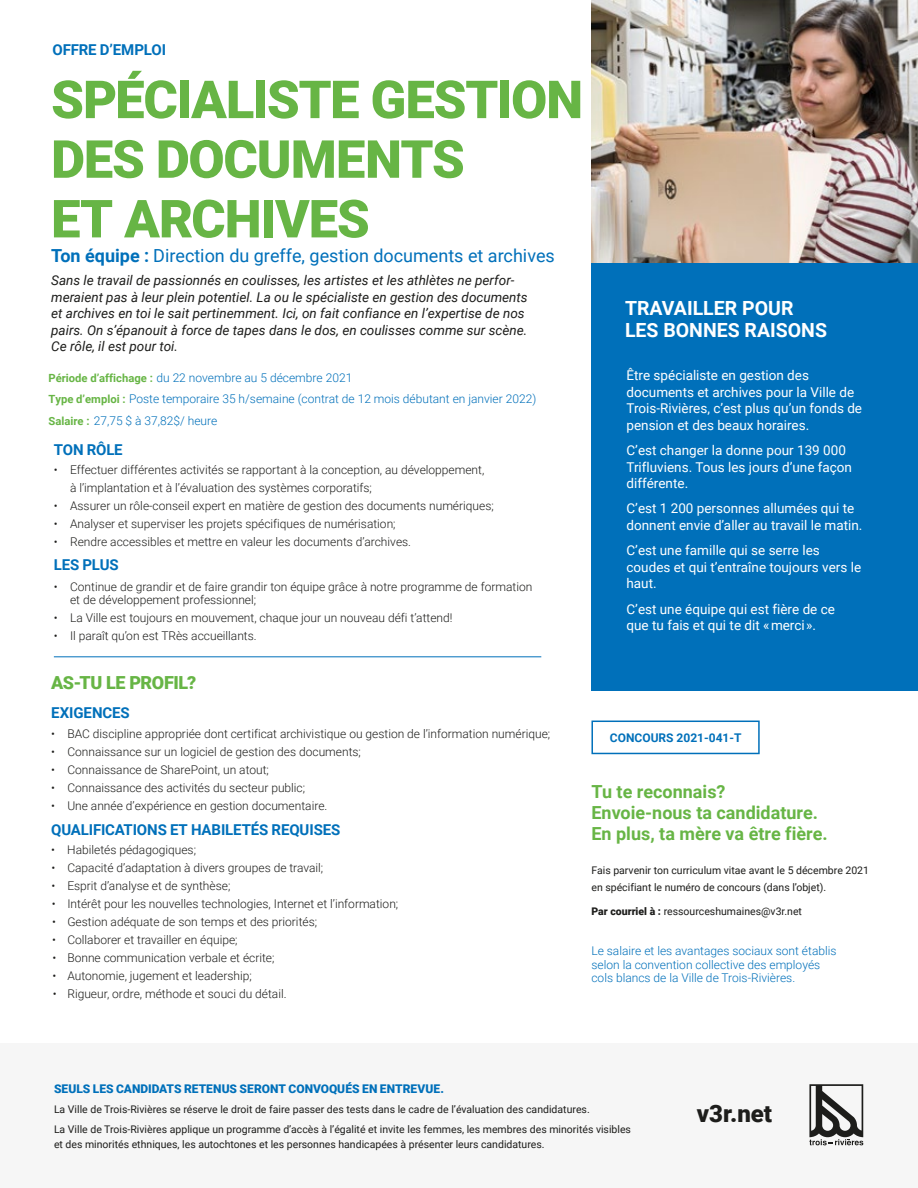
<style>
.page{position:relative;width:918px;height:1188px;background:#fff}
.page>*{position:absolute;margin:0;border:0;box-sizing:border-box;transform-origin:0 0}
.t1{font:900 52.5px/59.7px "Roboto";letter-spacing:-.025em;color:#67b545}
.t2{font:900 24px "Roboto";color:#1d1d1b}
.t3{font:700 19.5px/22.5px "Roboto";color:#fff}
.t4{font:700 18px/21px "Roboto";color:#67b545}
.t5{font:18px "Roboto";color:#0070ba}
.t6{font:900 18px "Roboto";letter-spacing:-.02em;color:#67b545}
.t7{font:700 15px "Roboto";letter-spacing:-.01em;color:#0070ba}
.t8{font:13.5px/16.5px "Roboto";color:#fff}
.t9{font:italic 13.5px/16.5px "Roboto";color:#1d1d1b}
.t10{font:300 12px/13.5px "Roboto";color:#1d1d1b}
.t11{font:300 12px/13.5px "Roboto";color:#0070ba}
.t12{font:900 12px "Roboto";color:#0070ba}
.t13{font:700 12px "Roboto";color:#0070ba}
.t14{font:10.5px/16.5px "Roboto";color:#1d1d1b}
.s1{font-weight:700}
.s2{font-weight:700;font-size:11.25px;color:#67b545}
.s3{font-weight:900}
</style>
<div class="page">
<div style="left:591px;top:263px;width:327px;height:428px;background:#0070ba"></div>
<hr style="left:54px;top:657px;width:487px;height:1px;background:#0070ba">
<img style="left:591px;top:0;width:327px;height:263px">
<svg style="left:591px;top:721px;width:169px;height:33px"></svg>
<div style="left:0;top:1043px;width:918px;height:144px;background:#f6f6f6"></div>
<svg style="left:809px;top:1084px;width:54px;height:61px"></svg>
<p class="t7" style="left:52px;top:39px;width:115px">OFFRE D’EMPLOI</p>
<h1 class="t1" style="left:51px;top:68px;width:533px">SPÉCIALISTE GESTION<br>DES DOCUMENTS<br>ET ARCHIVES</h1>
<h3 class="t5" style="left:51px;top:243px;width:505px"><span class="s1">Ton équipe :</span> Direction du greffe, gestion documents et archives</h3>
<p class="t9" style="left:51px;top:271px;width:478px">Sans le travail de passionnés en coulisses, les artistes et les athlètes ne perfor&shy;meraient pas à leur plein potentiel. La ou le spécialiste en gestion des documents et archives en toi le sait pertinemment. Ici, on fait confiance en l’expertise de nos pairs. On s’épanouit à force de tapes dans le dos, en coulisses comme sur scène.<br>Ce rôle, il est pour toi.</p>
<p class="t11" style="left:48px;top:367px;width:489px;line-height:21px"><span class="s2">Période d’affichage :</span> du 22 novembre au 5 décembre 2021<br><span class="s2">Type d’emploi :</span> Poste temporaire 35 h/semaine (contrat de 12 mois débutant en janvier 2022)</p>
<p class="t7" style="left:54px;top:439px;width:70px">TON RÔLE</p>
<p class="t10" style="left:70px;top:461px;width:416px;line-height:18px;text-indent:-16px">• Effectuer différentes activités se rapportant à la conception, au développement, à l’implantation et à l’évaluation des systèmes corporatifs;</p>
<p class="t10" style="left:54px;top:499px;width:441px">• Assurer un rôle-conseil expert en matière de gestion des documents numériques;</p>
<p class="t10" style="left:54px;top:517px;width:343px">• Analyser et superviser les projets spécifiques de numérisation;</p>
<p class="t10" style="left:54px;top:535px;width:359px">• Rendre accessibles et mettre en valeur les documents d’archives.</p>
<p class="t11" style="left:48px;top:414px;width:170px"><span class="s2">Salaire :</span> 27,75 $ à 37,82$/ heure</p>
<p class="t7" style="left:54px;top:554px;width:66px">LES PLUS</p>
<p class="t10" style="left:70px;top:579px;width:464px;text-indent:-16px">• Continue de grandir et de faire grandir ton équipe grâce à notre programme de formation et de développement professionnel;</p>
<p class="t10" style="left:54px;top:611px;width:400px">• La Ville est toujours en mouvement, chaque jour un nouveau défi t’attend!</p>
<p class="t10" style="left:54px;top:629px;width:204px">• Il paraît qu’on est TRès accueillants.</p>
<h3 class="t6" style="left:51px;top:670px;width:147px">AS-TU LE PROFIL?</h3>
<p class="t7" style="left:51px;top:702px;width:80px">EXIGENCES</p>
<p class="t10" style="left:51px;top:727px;width:501px">• BAC discipline appropriée dont certificat archivistique ou gestion de l’information numérique;</p>
<p class="t10" style="left:51px;top:745px;width:311px">• Connaissance sur un logiciel de gestion des documents;</p>
<p class="t10" style="left:51px;top:763px;width:219px">• Connaissance de SharePoint, un atout;</p>
<p class="t10" style="left:51px;top:781px;width:255px">• Connaissance des activités du secteur public;</p>
<p class="t10" style="left:51px;top:799px;width:278px">• Une année d’expérience en gestion documentaire.</p>
<p class="t7" style="left:51px;top:820px;width:291px">QUALIFICATIONS ET HABILETÉS REQUISES</p>
<p class="t10" style="left:51px;top:843px;width:146px">• Habiletés pédagogiques;</p>
<p class="t10" style="left:51px;top:861px;width:273px">• Capacité d’adaptation à divers groupes de travail;</p>
<p class="t10" style="left:52px;top:879px;width:180px">• Esprit d’analyse et de synthèse;</p>
<p class="t10" style="left:52px;top:897px;width:348px">• Intérêt pour les nouvelles technologies, Internet et l’information;</p>
<p class="t10" style="left:52px;top:915px;width:267px">• Gestion adéquate de son temps et des priorités;</p>
<p class="t10" style="left:52px;top:933px;width:187px">• Collaborer et travailler en équipe;</p>
<p class="t10" style="left:52px;top:951px;width:224px">• Bonne communication verbale et écrite;</p>
<p class="t10" style="left:53px;top:969px;width:201px">• Autonomie, jugement et leadership;</p>
<p class="t10" style="left:53px;top:987px;width:235px">• Rigueur, ordre, méthode et souci du détail.</p>
<h3 class="t3" style="left:625px;top:296px;width:204px">TRAVAILLER POUR<br>LES BONNES RAISONS</h3>
<p class="t8" style="left:627px;top:366px;width:237px">Être spécialiste en gestion des documents et archives pour la Ville de Trois-Rivières, c’est plus qu’un fonds de pension et des beaux horaires.</p>
<p class="t8" style="left:627px;top:441px;width:227px">C’est changer la donne pour 139 000<br>Trifluviens. Tous les jours d’une façon différente.</p>
<p class="t8" style="left:627px;top:500px;width:237px">C’est 1 200 personnes allumées qui te donnent envie d’aller au travail le matin.</p>
<p class="t8" style="left:627px;top:542px;width:236px">C’est une famille qui se serre les coudes et qui t’entraîne toujours vers le haut.</p>
<p class="t8" style="left:627px;top:600px;width:210px">C’est une équipe qui est fière de ce que tu fais et qui te dit « merci ».</p>
<p class="t13" style="left:610px;top:730px;width:133px">CONCOURS 2021-041-T</p>
<h3 class="t4" style="left:591px;top:780px;width:238px">Tu te reconnais?<br>Envoie-nous ta candidature.<br>En plus, ta mère va être fière.</h3>
<p class="t14" style="left:591px;top:862px;width:279px">Fais parvenir ton curriculum vitae avant le 5 décembre 2021 en spécifiant le numéro de concours (dans l’objet).</p>
<p class="t14" style="left:591px;top:903px;width:212px"><span class="s3">Par courriel à :</span> ressourceshumaines@v3r.net</p>
<p class="t11" style="left:591px;top:944px;width:247px">Le salaire et les avantages sociaux sont établis selon la convention collective des employés cols blancs de la Ville de Trois-Rivières.</p>
<p class="t12" style="left:54px;top:1081px;width:392px">SEULS LES CANDIDATS RETENUS SERONT CONVOQUÉS EN ENTREVUE.</p>
<p class="t14" style="left:54px;top:1100px;width:579px;line-height:19.5px">La Ville de Trois-Rivières se réserve le droit de faire passer des tests dans le cadre de l’évaluation des candidatures.<br>La Ville de Trois-Rivières applique un programme d’accès à l’égalité et invite les femmes, les membres des minorités visibles</p>
<p class="t14" style="left:54px;top:1136px;width:492px">et des minorités ethniques, les autochtones et les personnes handicapées à présenter leurs candidatures.</p>
<h2 class="t2" style="left:697px;top:1096px;width:77px">v3r.net</h2>
</div>
